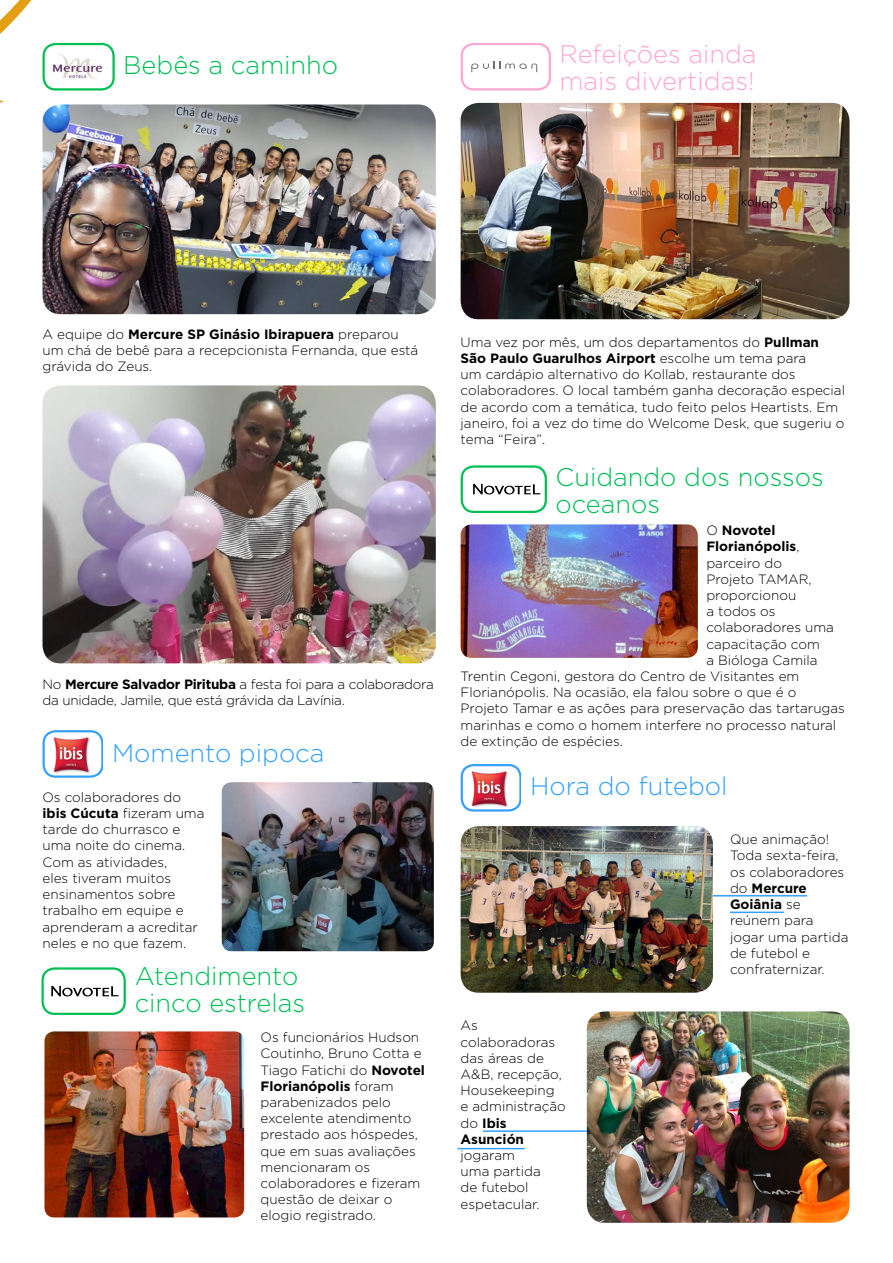
<style>
.page{position:relative;width:893px;height:1263px;background:#fff}
.page>*{position:absolute;margin:0;border:0;box-sizing:border-box;transform-origin:0 0}
.t1{font:300 25.5px/27px "Gotham";color:#00c055}
.t2{font:300 25.5px/27px "Gotham";color:#ffa6d3}
.t3{font:300 25.5px "Gotham";color:#34a1ff}
.t4{font:300 13.5px/16.2px "Gotham";color:#000}
.t5{font:300 13.5px/16.2px "Gotham";letter-spacing:-.02em;color:#000}
.t6{font:700 13.5px "Gotham";color:#000}
.s1{font-weight:700}
.s2{font-weight:300}
</style>
<div class="page">
<svg style="left:0;top:0;width:64px;height:247px"></svg>
<div style="left:44px;top:44px;width:70px;height:45px;background:#fff;border-radius:12px"></div>
<div style="left:43px;top:43px;width:72px;height:48px;border:2px solid #00c055;border-radius:12px"></div>
<img style="left:52px;top:53px;width:51px;height:26px">
<img style="left:43px;top:104px;width:393px;height:210px">
<img style="left:43px;top:385px;width:393px;height:278px">
<div style="left:43px;top:730px;width:61px;height:48px;border:2px solid #34a1ff;border-radius:12px"></div>
<div style="left:41px;top:967px;width:85px;height:48px;border:2px solid #00c055;border-radius:12px"></div>
<img style="left:53px;top:737px;width:37px;height:36px">
<img style="left:222px;top:782px;width:212px;height:169px">
<img style="left:44px;top:1031px;width:200px;height:186px">
<div style="left:461px;top:43px;width:90px;height:48px;border:2px solid #ffa6d3;border-radius:12px"></div>
<svg style="left:51px;top:986px;width:68px;height:10px"></svg>
<svg style="left:471px;top:61px;width:66px;height:11px"></svg>
<img style="left:461px;top:103px;width:388px;height:216px">
<div style="left:461px;top:465px;width:86px;height:48px;border:2px solid #00c055;border-radius:12px"></div>
<svg style="left:473px;top:484px;width:67px;height:10px"></svg>
<img style="left:461px;top:524px;width:237px;height:134px">
<div style="left:461px;top:764px;width:61px;height:48px;border:2px solid #34a1ff;border-radius:12px"></div>
<img style="left:471px;top:771px;width:37px;height:36px">
<img style="left:461px;top:826px;width:252px;height:167px">
<img style="left:587px;top:1011px;width:262px;height:212px">
<hr style="left:713px;top:895px;width:94px;height:1px;background:#34a1ff">
<hr style="left:730px;top:911px;width:54px;height:2px;background:#34a1ff">
<hr style="left:483px;top:1130px;width:104px;height:2px;background:#34a1ff">
<hr style="left:457px;top:1148px;width:68px;height:1px;background:#34a1ff">
<h1 class="t1" style="left:123px;top:51px;width:216px">Bebês a caminho</h1>
<h1 class="t2" style="left:559px;top:40px;width:199px">Refeições ainda mais divertidas!</h1>
<p class="t4" style="left:43px;top:326px;width:377px">A equipe do <span class="s1">Mercure SP Ginásio Ibirapuera</span> preparou um chá de bebê para a recepcionista Fernanda, que está grávida do Zeus.</p>
<p class="t5" style="left:43px;top:676px;width:393px">No <span class="s1">Mercure Salvador Pirituba</span> a festa foi para a colaboradora da unidade, Jamile, que está grávida da Lavínia.</p>
<h1 class="t3" style="left:112px;top:736px;width:214px">Momento pipoca</h1>
<p class="t4" style="left:43px;top:789px;width:163px">Os colaboradores do <span class="s1">ibis Cúcuta</span> fizeram uma tarde do churrasco e uma noite do cinema.<br>Com as atividades,<br>eles tiveram muitos ensinamentos sobre trabalho em equipe e aprenderam a acreditar neles e no que fazem.</p>
<h1 class="t1" style="left:135px;top:961px;width:172px">Atendimento cinco estrelas</h1>
<p class="t4" style="left:261px;top:1029px;width:166px">Os funcionários Hudson<br>Coutinho, Bruno Cotta e<br>Tiago Fatichi do <span class="s1">Novotel<br>Florianópolis</span> foram parabenizados pelo excelente atendimento prestado aos hóspedes, que em suas avaliações mencionaram os colaboradores e fizeram questão de deixar o elogio registrado.</p>
<p class="t4" style="left:461px;top:333px;width:386px">Uma vez por mês, um dos departamentos do <span class="s1">Pullman São Paulo Guarulhos Airport</span> escolhe um tema para<br>um cardápio alternativo do Kollab, restaurante dos colaboradores. O local também ganha decoração especial de acordo com a temática, tudo feito pelos Heartists. Em janeiro, foi a vez do time do Welcome Desk, que sugeriu o tema “Feira”.</p>
<h1 class="t1" style="left:555px;top:463px;width:270px">Cuidando dos nossos oceanos</h1>
<p class="t6" style="left:706px;top:521px;width:71px"><span class="s2">O</span> Novotel</p>
<p class="t6" style="left:706px;top:538px;width:95px">Florianópolis<span class="s2">,</span></p>
<p class="t4" style="left:706px;top:554px;width:77px">parceiro do</p>
<p class="t4" style="left:706px;top:571px;width:107px">Projeto TAMAR,</p>
<p class="t4" style="left:706px;top:587px;width:92px">proporcionou</p>
<p class="t4" style="left:706px;top:603px;width:71px">a todos os</p>
<p class="t4" style="left:706px;top:619px;width:129px">colaboradores uma</p>
<p class="t4" style="left:706px;top:635px;width:115px">capacitação com</p>
<p class="t4" style="left:706px;top:652px;width:113px">a Bióloga Camila</p>
<p class="t4" style="left:461px;top:668px;width:340px">Trentin Cegoni, gestora do Centro de Visitantes em</p>
<p class="t4" style="left:461px;top:684px;width:337px">Florianópolis. Na ocasião, ela falou sobre o que é o</p>
<p class="t4" style="left:461px;top:700px;width:386px">Projeto Tamar e as ações para preservação das tartarugas</p>
<p class="t4" style="left:461px;top:716px;width:377px">marinhas e como o homem interfere no processo natural</p>
<p class="t4" style="left:461px;top:733px;width:164px">de extinção de espécies.</p>
<h1 class="t3" style="left:530px;top:770px;width:199px">Hora do futebol</h1>
<p class="t4" style="left:730px;top:831px;width:120px">Que animação!<br>Toda sexta-feira, os colaboradores do <span class="s1">Mercure<br>Goiânia</span> se reúnem para jogar uma partida de futebol e confraternizar.</p>
<p class="t4" style="left:461px;top:1017px;width:107px">As colaboradoras das áreas de<br>A&amp;B, recepção,<br>Housekeeping e administração do <span class="s1">Ibis<br>Asunción</span></p>
<p class="t4" style="left:461px;top:1147px;width:82px">jogaram uma partida de futebol espetacular.</p>
</div>
